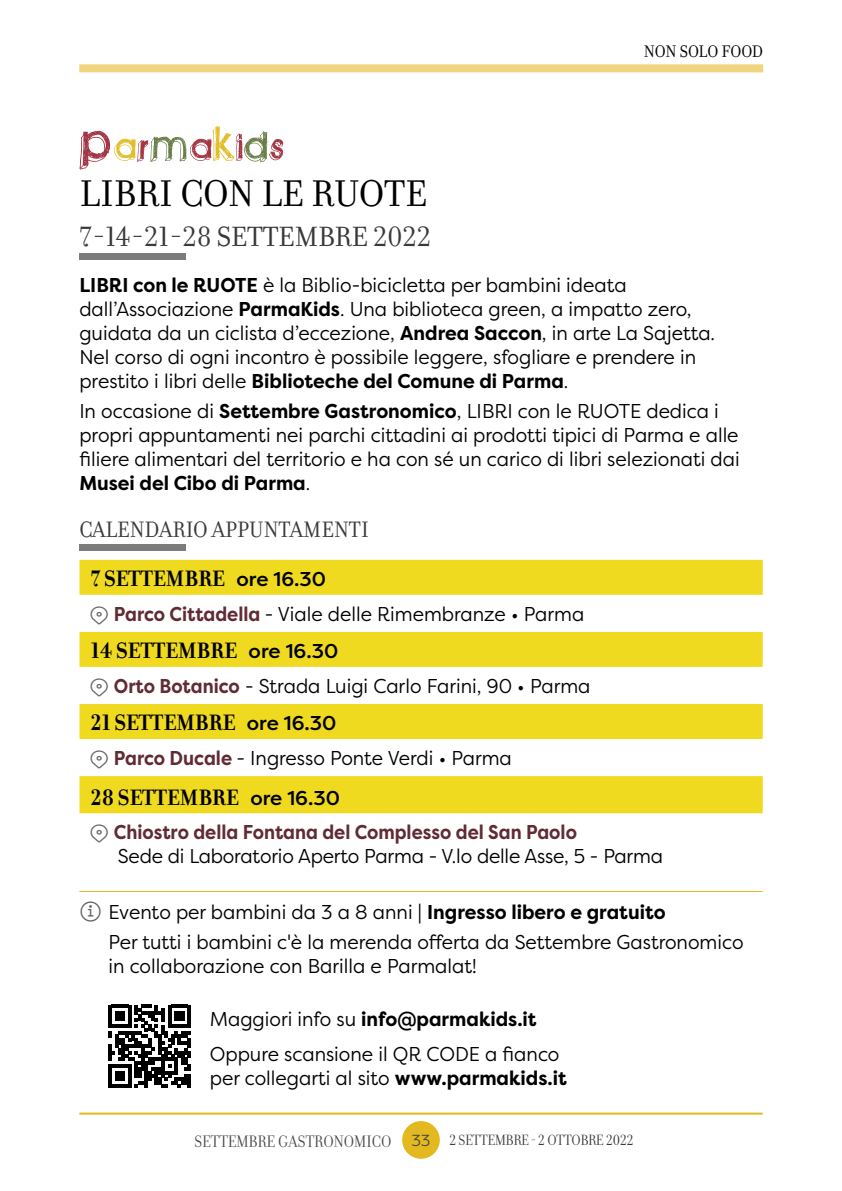
<style>
.page{position:relative;width:842px;height:1191px;background:#fff}
.page>*{position:absolute;margin:0;border:0;box-sizing:border-box;transform-origin:0 0}
.t1{font:40px "Filosofia Parma";color:#000}
.t2{font:30px "Filosofia Parma";letter-spacing:-.01em;color:#393939}
.t3{font:700 24px "Filosofia Parma";letter-spacing:-.01em;color:#000;scale:.95 1}
.t4{font:24px "Filosofia Parma";color:#393939;scale:.95 1}
.t5{font:20px/24px "Filson Pro";color:#000;scale:.95 1}
.t6{font:700 20px "Filson Pro";color:#612b34;scale:.9 1}
.t7{font:18px "Filosofia OT";letter-spacing:-.01em;color:#000;scale:.95 1}
.t8{font:16px "Filosofia Grand OT";color:#393939}
.s1{font-weight:700}
.s2{font-family:"Filson Pro";font-weight:500;font-size:20px}
.s3{font-weight:700;color:#612b34}
.s4{font-size:18px;color:#484848}
.s5{font-family:"Filson Pro";color:#484848}
</style>
<div class="page">
<div style="left:402px;top:1121px;width:38px;height:37px;background:#e4b91f;border-radius:50%"></div>
<hr style="left:79px;top:1112px;width:684px;height:2px;background:#e4b91f">
<div style="left:79px;top:64px;width:684px;height:8px;background:#f0d47e"></div>
<div style="left:79px;top:252px;width:107px;height:7px;background:#7c7c7c"></div>
<div style="left:79px;top:544px;width:107px;height:6px;background:#7c7c7c"></div>
<svg style="left:79px;top:560px;width:684px;height:253px;fill:#efda20"></svg>
<svg style="left:108px;top:1004px;width:83px;height:83px"></svg>
<hr style="left:79px;top:891px;width:684px;height:1px;background:#e4b91f">
<svg style="left:79px;top:126px;width:204px;height:43px"></svg>
<svg style="left:91px;top:606px;width:17px;height:18px"></svg>
<svg style="left:91px;top:678px;width:17px;height:18px"></svg>
<svg style="left:91px;top:750px;width:17px;height:18px"></svg>
<h1 class="t1" style="left:80px;top:171px;width:349px">LIBRI CON LE RUOTE</h1>
<h2 class="t2" style="left:80px;top:220px;width:353px">7-14-21-28 SETTEMBRE 2022</h2>
<p class="t7" style="left:644px;top:41px;width:127px">NON SOLO FOOD</p>
<p class="t5" style="left:79px;top:273px;width:671px"><span class="s1">LIBRI con le RUOTE</span> è la Biblio-bicicletta per bambini ideata dall’Associazione <span class="s1">ParmaKids</span>. Una biblioteca green, a impatto zero, guidata da un ciclista d’eccezione, <span class="s1">Andrea Saccon</span>, in arte La Sajetta.<br>Nel corso di ogni incontro è possibile leggere, sfogliare e prendere in prestito i libri delle <span class="s1">Biblioteche del Comune di Parma</span>.</p>
<p class="t5" style="left:79px;top:398px;width:697px">In occasione di <span class="s1">Settembre Gastronomico</span>, LIBRI con le RUOTE dedica i propri appuntamenti nei parchi cittadini ai prodotti tipici di Parma e alle filiere alimentari del territorio e ha con sé un carico di libri selezionati dai <span class="s1">Musei del Cibo di Parma</span>.</p>
<p class="t4" style="left:79px;top:516px;width:306px">CALENDARIO APPUNTAMENTI</p>
<p class="t3" style="left:91px;top:565px;width:249px">7 SETTEMBRE <span class="s2">ore 16.30</span></p>
<p class="t5" style="left:114px;top:601px;width:497px"><span class="s3">Parco Cittadella</span> - Viale delle Rimembranze • Parma</p>
<p class="t3" style="left:91px;top:637px;width:262px">14 SETTEMBRE <span class="s2">ore 16.30</span></p>
<p class="t5" style="left:114px;top:673px;width:503px"><span class="s3">Orto Botanico</span> - Strada Luigi Carlo Farini, 90 • Parma</p>
<p class="t3" style="left:91px;top:709px;width:260px">21 SETTEMBRE <span class="s2">ore 16.30</span></p>
<p class="t5" style="left:114px;top:745px;width:420px"><span class="s3">Parco Ducale</span> - Ingresso Ponte Verdi • Parma</p>
<p class="t3" style="left:91px;top:783px;width:264px">28 SETTEMBRE <span class="s2">ore 16.30</span></p>
<p class="t6" style="left:114px;top:819px;width:516px">Chiostro della Fontana del Complesso del San Paolo</p>
<p class="t5" style="left:118px;top:843px;width:575px">Sede di Laboratorio Aperto Parma - V.lo delle Asse, 5 - Parma</p>
<p class="t5" style="left:108px;top:896px;width:670px;line-height:30.2px">Evento per bambini da 3 a 8 anni | <span class="s1">Ingresso libero e gratuito<br></span>Per tutti i bambini c'è la merenda offerta da Settembre Gastronomico</p>
<p class="t5" style="left:108px;top:953px;width:389px">in collaborazione con Barilla e Parmalat!</p>
<p class="t5" style="left:210px;top:1000px;width:369px;line-height:35.4px">Maggiori info su <span class="s1">info@parmakids.it<br></span>Oppure scansione il QR CODE a fianco</p>
<p class="t5" style="left:210px;top:1065px;width:377px">per collegarti al sito <span class="s1">www.parmakids.it</span></p>
<p class="t8" style="left:194px;top:1131px;width:441px"><span class="s4">SETTEMBRE GASTRONOMICO</span> <span class="s5">33</span> 2 SETTEMBRE - 2 OTTOBRE 2022</p>
</div>
